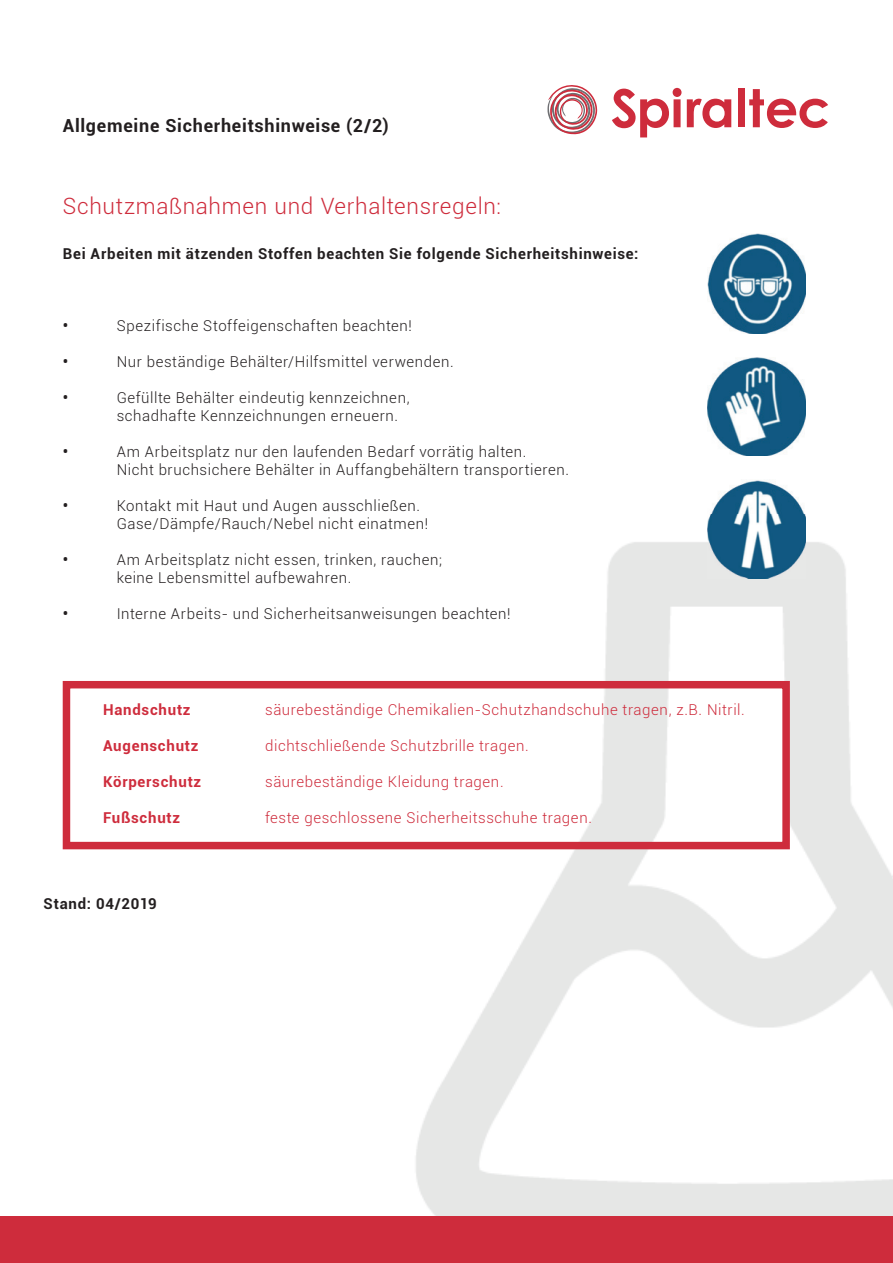
<style>
.page{position:relative;width:893px;height:1263px;background:#fff}
.page>*{position:absolute;margin:0;border:0;box-sizing:border-box;transform-origin:0 0}
.t1{font:300 22.5px "Roboto";letter-spacing:.03em;color:#ce2c3c}
.t2{font:700 18px "Roboto";letter-spacing:.04em;color:#231f20}
.t3{font:300 15px/18px "Roboto";letter-spacing:.04em;color:#231f20}
.t4{font:300 15px "Roboto";letter-spacing:.04em;color:#ce2c3c}
.t5{font:700 15px "Roboto";letter-spacing:.05em;color:#231f20}
.t6{font:700 15px "Roboto";letter-spacing:.05em;color:#ce2c3c}
</style>
<div class="page">
<img style="left:343px;top:542px;width:550px;height:674px">
<img style="left:707px;top:234px;width:99px;height:100px">
<img style="left:707px;top:357px;width:99px;height:99px">
<img style="left:707px;top:480px;width:99px;height:98px">
<svg style="left:612px;top:88px;width:69px;height:49px"></svg>
<svg style="left:687px;top:99px;width:44px;height:29px"></svg>
<div style="left:738px;top:89px;width:7px;height:38px;background:#ce2c3c"></div>
<svg style="left:749px;top:89px;width:79px;height:39px"></svg>
<svg style="left:547px;top:85px;width:50px;height:49px"></svg>
<div style="left:63px;top:681px;width:727px;height:168px;border:8px solid #ce2c3c"></div>
<div style="left:0;top:1216px;width:893px;height:47px;background:#ce2c3c"></div>
<p class="t2" style="left:63px;top:112px;width:328px">Allgemeine Sicherheitshinweise (2/2)</p>
<h1 class="t1" style="left:63px;top:190px;width:440px">Schutzmaßnahmen und Verhaltensregeln:</h1>
<p class="t5" style="left:63px;top:243px;width:577px">Bei Arbeiten mit ätzenden Stoffen beachten Sie folgende Sicherheitshinweise:</p>
<p class="t5" style="left:63px;top:315px;width:7px">•</p>
<p class="t3" style="left:117px;top:316px;width:297px">Spezifische Stoffeigenschaften beachten!</p>
<p class="t5" style="left:63px;top:351px;width:7px">•</p>
<p class="t3" style="left:117px;top:352px;width:339px">Nur beständige Behälter/Hilfsmittel verwenden.</p>
<p class="t5" style="left:63px;top:387px;width:7px">•</p>
<p class="t3" style="left:117px;top:388px;width:294px">Gefüllte Behälter eindeutig kennzeichnen, schadhafte Kennzeichnungen erneuern.</p>
<p class="t5" style="left:63px;top:441px;width:7px">•</p>
<p class="t3" style="left:117px;top:442px;width:454px">Am Arbeitsplatz nur den laufenden Bedarf vorrätig halten.<br>Nicht bruchsichere Behälter in Auffangbehältern transportieren.</p>
<p class="t5" style="left:63px;top:495px;width:7px">•</p>
<p class="t3" style="left:117px;top:496px;width:313px">Kontakt mit Haut und Augen ausschließen.<br>Gase/Dämpfe/Rauch/Nebel nicht einatmen!</p>
<p class="t5" style="left:63px;top:549px;width:7px">•</p>
<p class="t3" style="left:117px;top:550px;width:327px">Am Arbeitsplatz nicht essen, trinken, rauchen; keine Lebensmittel aufbewahren.</p>
<p class="t5" style="left:63px;top:603px;width:7px">•</p>
<p class="t3" style="left:117px;top:604px;width:395px">Interne Arbeits- und Sicherheitsanweisungen beachten!</p>
<p class="t6" style="left:103px;top:699px;width:89px">Handschutz</p>
<p class="t4" style="left:265px;top:699px;width:481px">säurebeständige Chemikalien-Schutzhandschuhe tragen, z.B. Nitril.</p>
<p class="t6" style="left:103px;top:735px;width:97px">Augenschutz</p>
<p class="t4" style="left:265px;top:735px;width:265px">dichtschließende Schutzbrille tragen.</p>
<p class="t6" style="left:103px;top:771px;width:100px">Körperschutz</p>
<p class="t4" style="left:265px;top:771px;width:240px">säurebeständige Kleidung tragen.</p>
<p class="t6" style="left:103px;top:807px;width:79px">Fußschutz</p>
<p class="t4" style="left:265px;top:807px;width:328px">feste geschlossene Sicherheitsschuhe tragen.</p>
<p class="t5" style="left:44px;top:893px;width:115px">Stand: 04/2019</p>
</div>
